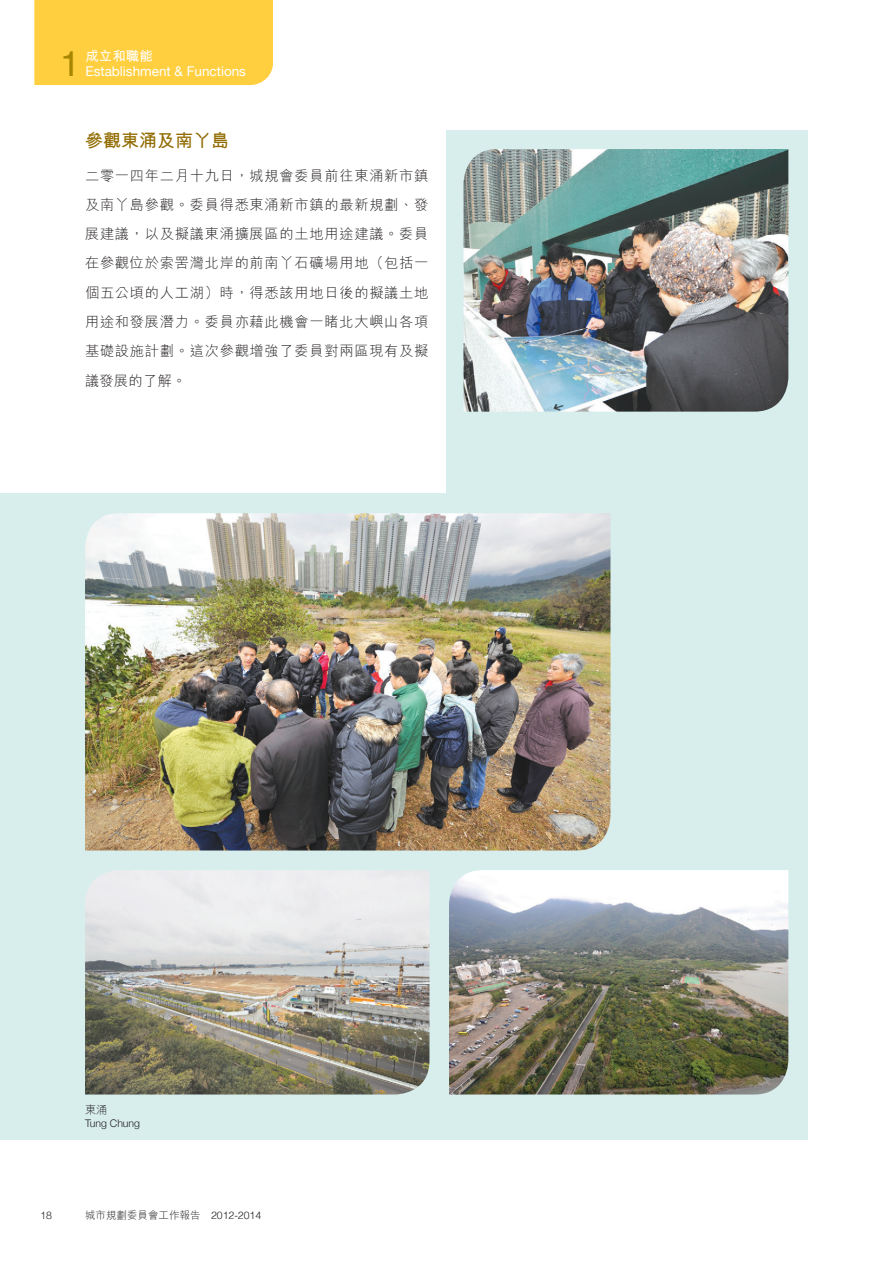
<style>
.page{position:relative;width:893px;height:1263px;background:#fff}
.page>*{position:absolute;margin:0;border:0;box-sizing:border-box;transform-origin:0 0}
.t1{font:36px "Helvetica";color:#a78602}
.Chi_sub2-head{font:700 18px "M Hei HK";color:#916b00}
.chi_body_text{font:300 14.25px/29.2px "M Hei HK";letter-spacing:.05em;color:#231f20;text-align:justify}
.t2{font:13.5px "Helvetica Neue";color:#fff}
.t3{font:700 13.5px "M Hei HK";color:#fff}
.Chi_cap_text{font:300 11.25px "M Hei HK";color:#231f20}
.t4{font:300 10.5px "M Hei HK";color:#231f20}
.Chi_cap_text-2{font:300 10.5px "Helvetica Neue";color:#231f20}
.s1{font-family:"Helvetica"}
</style>
<div class="page">
<div style="left:34px;top:0;width:239px;height:85px;background:#ffcf3f"></div>
<div style="left:0;top:494px;width:808px;height:646px;background:#d8eeed"></div>
<div style="left:446px;top:130px;width:362px;height:386px;background:#d8eeed"></div>
<img style="left:85px;top:870px;width:344px;height:224px">
<img style="left:85px;top:513px;width:525px;height:337px">
<img style="left:463px;top:149px;width:325px;height:263px">
<img style="left:449px;top:870px;width:339px;height:224px">
<h1 class="t1" style="left:60px;top:36px;width:22px">1</h1>
<p class="t3" style="left:85px;top:46px;width:69px">成立和職能</p>
<p class="t2" style="left:85px;top:62px;width:162px">Establishment &amp; Functions</p>
<p class="Chi_sub2-head" style="left:85px;top:127px;width:145px">參觀東涌及南丫島</p>
<p class="chi_body_text" style="left:85px;top:160px;width:345px">二零一四年二月十九日，城規會委員前往東涌新市鎮及南丫島參觀。委員得悉東涌新市鎮的最新規劃、發展建議，以及擬議東涌擴展區的土地用途建議。委員在參觀位於索罟灣北岸的前南丫石礦場用地（包括一個五公頃的人工湖）時，得悉該用地日後的擬議土地用途和發展潛力。委員亦藉此機會一睹北大嶼山各項基礎設施計劃。這次參觀增強了委員對兩區現有及擬議發展的了解。</p>
<p class="Chi_cap_text" style="left:85px;top:1102px;width:24px">東涌</p>
<p class="Chi_cap_text-2" style="left:85px;top:1114px;width:57px">Tung Chung</p>
<p class="Chi_cap_text-2" style="left:40px;top:1206px;width:13px">18</p>
<p class="t4" style="left:85px;top:1208px;width:178px">城市規劃委員會工作報告　<span class="s1">2012-2014</span></p>
</div>
